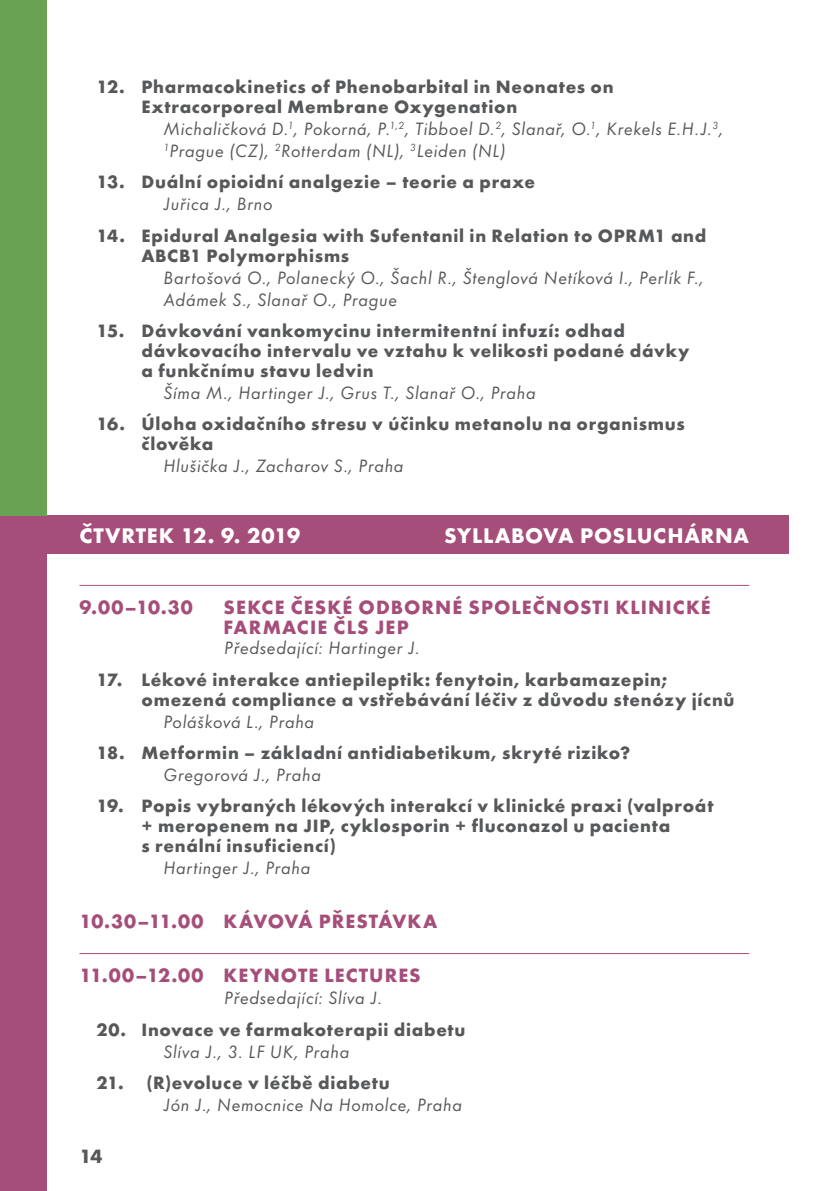
<style>
.page{position:relative;width:840px;height:1191px;background:#fff}
.page>*{position:absolute;margin:0;border:0;box-sizing:border-box;transform-origin:0 0}
.DEN_Čtvrtek{font:700 22px "Futura TOT";letter-spacing:.03em;color:#fff}
.SEKCE_Čtvrtek{font:700 20px/20px "Futura TOT";letter-spacing:.055em;color:#a54e79}
.PŘESTÁVKA_Čtvrtek{font:700 20px "Futura TOT";letter-spacing:.05em;color:#a54e79}
.t1{font:700 20px "Futura TOT";color:#57585a}
.t2{font:700 18.6px/20px "Futura TOT";letter-spacing:.04em;color:#57585a}
.AUTOR{font:18.6px/22px "Futura TOT Book Obli";letter-spacing:.035em;color:#57585a}
.PŘEDSEDAJÍCÍ{font:18.6px "Futura TOT Book Obli";letter-spacing:.035em;color:#57585a}
</style>
<div class="page">
<div style="left:40px;top:516px;width:748px;height:38px;background:#a54e79"></div>
<hr style="left:79px;top:585px;width:669px;height:1px;background:#a54e79">
<hr style="left:79px;top:953px;width:669px;height:1px;background:#a54e79">
<div style="left:0;top:0;width:46px;height:516px;background:#68a353"></div>
<div style="left:0;top:516px;width:46px;height:675px;background:#a54e79"></div>
<p class="t2" style="left:141px;top:76px;width:473px;text-indent:-45px">12. Pharmacokinetics of Phenobarbital in Neonates on<br>Extracorporeal Membrane Oxygenation</p>
<p class="AUTOR" style="left:163px;top:118px;width:561px">Michaličková D.<sup>1</sup>, Pokorná, P.<sup>1,2</sup>, Tibboel D.<sup>2</sup>, Slanař, O.<sup>1</sup>, Krekels E.H.J.<sup>3</sup>,<br><sup>1</sup>Prague (CZ), <sup>2</sup>Rotterdam (NL), <sup>3</sup>Leiden (NL)</p>
<p class="t2" style="left:96px;top:172px;width:440px">13. Duální opioidní analgezie – teorie a praxe</p>
<p class="AUTOR" style="left:163px;top:193px;width:110px">Juřica J., Brno</p>
<p class="t2" style="left:141px;top:225px;width:566px;text-indent:-45px">14. Epidural Analgesia with Sufentanil in Relation to OPRM1 and<br>ABCB1 Polymorphisms</p>
<p class="AUTOR" style="left:163px;top:266px;width:541px">Bartošová O., Polanecký O., Šachl R., Štenglová Netíková I., Perlík F.,<br>Adámek S., Slanař O., Prague</p>
<p class="t2" style="left:141px;top:320px;width:549px;text-indent:-45px">15. Dávkování vankomycinu intermitentní infuzí: odhad dávkovacího intervalu ve vztahu k velikosti podané dávky a funkčnímu stavu ledvin</p>
<p class="AUTOR" style="left:163px;top:382px;width:373px">Šíma M., Hartinger J., Grus T., Slanař O., Praha</p>
<p class="t2" style="left:141px;top:414px;width:544px;text-indent:-45px">16. Úloha oxidačního stresu v účinku metanolu na organismus člověka</p>
<p class="AUTOR" style="left:163px;top:455px;width:241px">Hlušička J., Zacharov S., Praha</p>
<p class="DEN_Čtvrtek" style="left:79px;top:522px;width:222px">ČTVRTEK 12. 9. 2019</p>
<p class="DEN_Čtvrtek" style="left:444px;top:522px;width:306px">SYLLABOVA POSLUCHÁRNA</p>
<p class="SEKCE_Čtvrtek" style="left:79px;top:597px;width:115px">9.00–10.30</p>
<p class="SEKCE_Čtvrtek" style="left:223px;top:597px;width:488px">SEKCE ČESKÉ ODBORNÉ SPOLEČNOSTI KLINICKÉ<br>FARMACIE ČLS JEP</p>
<p class="PŘEDSEDAJÍCÍ" style="left:224px;top:637px;width:197px">Předsedající: Hartinger J.</p>
<p class="t2" style="left:141px;top:669px;width:594px;text-indent:-45px">17. Lékové interakce antiepileptik: fenytoin, karbamazepin; omezená compliance a vstřebávání léčiv z důvodu stenózy jícnů</p>
<p class="AUTOR" style="left:163px;top:710px;width:152px">Polášková L., Praha</p>
<p class="t2" style="left:96px;top:742px;width:535px">18. Metformin – základní antidiabetikum, skryté riziko?</p>
<p class="AUTOR" style="left:163px;top:763px;width:159px">Gregorová J., Praha</p>
<p class="t2" style="left:141px;top:795px;width:573px;text-indent:-45px">19. Popis vybraných lékových interakcí v klinické praxi (valproát + meropenem na JIP, cyklosporin + fluconazol u pacienta<br>s renální insuficiencí)</p>
<p class="AUTOR" style="left:163px;top:857px;width:148px">Hartinger J., Praha</p>
<p class="PŘESTÁVKA_Čtvrtek" style="left:79px;top:909px;width:359px">10.30–11.00 KÁVOVÁ PŘESTÁVKA</p>
<p class="SEKCE_Čtvrtek" style="left:79px;top:965px;width:342px">11.00–12.00 KEYNOTE LECTURES</p>
<p class="PŘEDSEDAJÍCÍ" style="left:224px;top:987px;width:159px">Předsedající: Slíva J.</p>
<p class="t2" style="left:96px;top:1019px;width:370px">20. Inovace ve farmakoterapii diabetu</p>
<p class="AUTOR" style="left:163px;top:1040px;width:187px">Slíva J., 3. LF UK, Praha</p>
<p class="t2" style="left:96px;top:1072px;width:295px">21. (R)evoluce v léčbě diabetu</p>
<p class="AUTOR" style="left:163px;top:1093px;width:300px">Jón J., Nemocnice Na Homolce, Praha</p>
<p class="t1" style="left:79px;top:1144px;width:25px">14</p>
</div>
